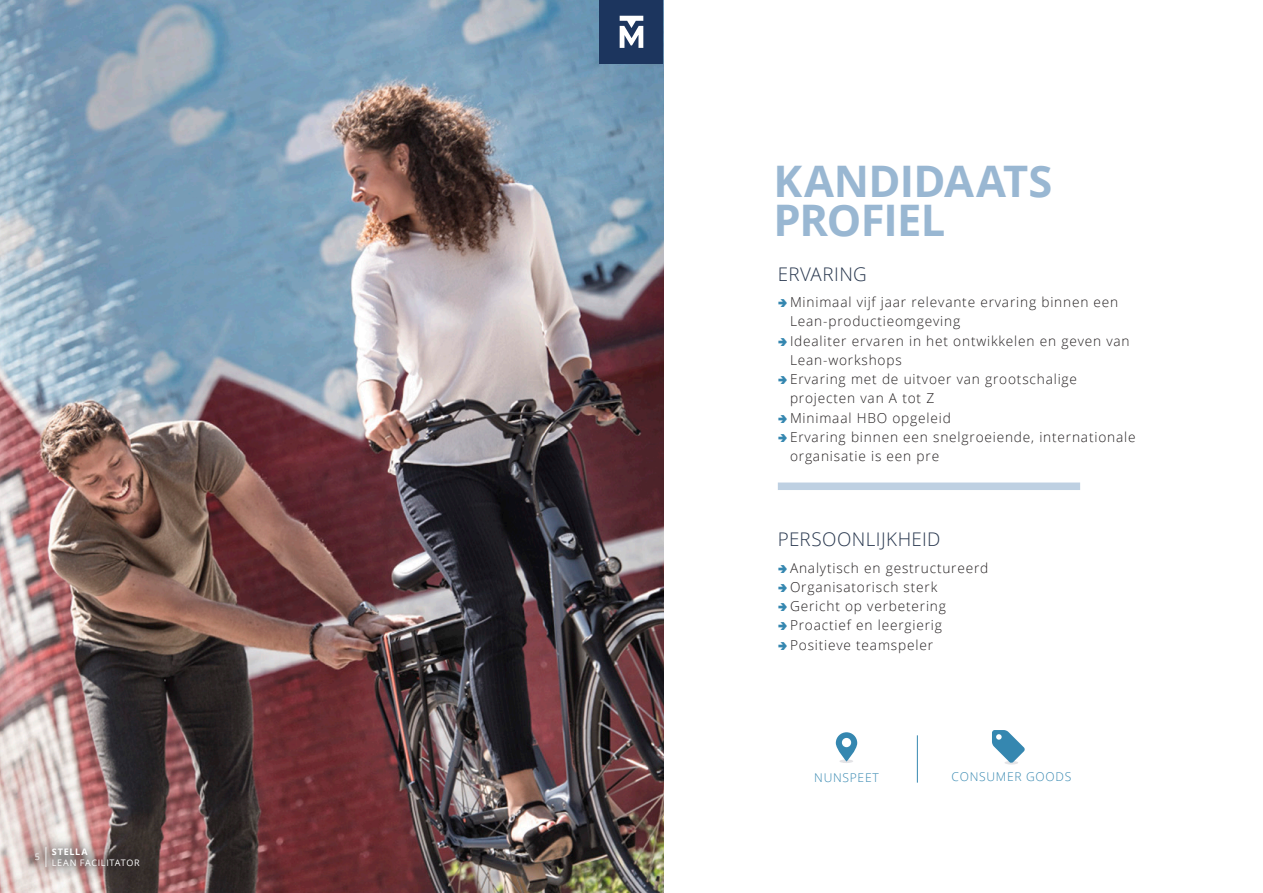
<style>
.page{position:relative;width:1263px;height:893px;background:#fff}
.page>*{position:absolute;margin:0;border:0;box-sizing:border-box;transform-origin:0 0}
.Page_header_kopie{font:700 43.5px "Open Sans";letter-spacing:-.02em;color:#99b7d2}
.t1{font:300 18.75px "Open Sans";letter-spacing:.02em;color:#29384f}
.t2{font:300 13.65px/19.2px "Open Sans";letter-spacing:.06em;color:#231f20}
.t3{font:300 12.15px "Open Sans";letter-spacing:.06em;color:#3587b0}
.t4{font:9px "Open Sans";letter-spacing:.08em;color:#fff}
.t5{font:700 9px "Open Sans";letter-spacing:.085em;color:#fff}
</style>
<div class="page">
<hr style="left:1004px;top:761px;width:14px;height:3px;background:#e3e3e6;border-radius:50%">
<svg style="left:992px;top:730px;width:33px;height:33px"></svg>
<img style="left:0;top:0;width:663px;height:893px">
<div style="left:778px;top:482px;width:302px;height:8px;background:#bed0e2"></div>
<div style="left:600px;top:0;width:63px;height:64px;background:#1c355e"></div>
<svg style="left:620px;top:16px;width:23px;height:32px"></svg>
<div style="left:23px;top:841px;width:30px;height:33px;background:#231f20;opacity:.75"></div>
<div style="left:32px;top:835px;width:28px;height:44px;background:#231f20;opacity:.75"></div>
<div style="left:39px;top:836px;width:114px;height:43px;background:#231f20;opacity:.75"></div>
<hr style="left:839px;top:759px;width:14px;height:4px;background:#e3e3e6;border-radius:50%">
<svg style="left:836px;top:732px;width:21px;height:29px"></svg>
<hr style="left:917px;top:735px;width:1px;height:48px;background:#3587b0">
<p class="t4" style="left:35px;top:851px;width:7px">5</p>
<p class="t5" style="left:52px;top:846px;width:37px">STELLA</p>
<p class="t4" style="left:52px;top:856px;width:89px">LEAN FACILITATOR</p>
<p class="Page_header_kopie" style="left:773px;top:150px;width:281px">KANDIDAATS</p>
<p class="Page_header_kopie" style="left:773px;top:190px;width:174px">PROFIEL</p>
<p class="t1" style="left:778px;top:261px;width:91px">ERVARING</p>
<p class="t2" style="left:790px;top:292px;width:330px">Minimaal vijf jaar relevante ervaring binnen een<br>Lean-productieomgeving</p>
<p class="t2" style="left:790px;top:331px;width:341px">Idealiter ervaren in het ontwikkelen en geven van<br>Lean-workshops</p>
<p class="t2" style="left:790px;top:369px;width:289px">Ervaring met de uitvoer van grootschalige projecten van A tot Z</p>
<p class="t2" style="left:790px;top:408px;width:162px">Minimaal HBO opgeleid</p>
<p class="t2" style="left:790px;top:427px;width:347px">Ervaring binnen een snelgroeiende, internationale organisatie is een pre</p>
<p class="t1" style="left:778px;top:527px;width:164px">PERSOONLIJKHEID</p>
<p class="t2" style="left:790px;top:558px;width:200px">Analytisch en gestructureerd</p>
<p class="t2" style="left:790px;top:577px;width:149px">Organisatorisch sterk</p>
<p class="t2" style="left:790px;top:596px;width:157px">Gericht op verbetering</p>
<p class="t2" style="left:790px;top:615px;width:153px">Proactief en leergierig</p>
<p class="t2" style="left:790px;top:635px;width:144px">Positieve teamspeler</p>
<p class="t3" style="left:814px;top:770px;width:66px">NUNSPEET</p>
<p class="t3" style="left:951px;top:768px;width:121px">CONSUMER GOODS</p>
</div>
